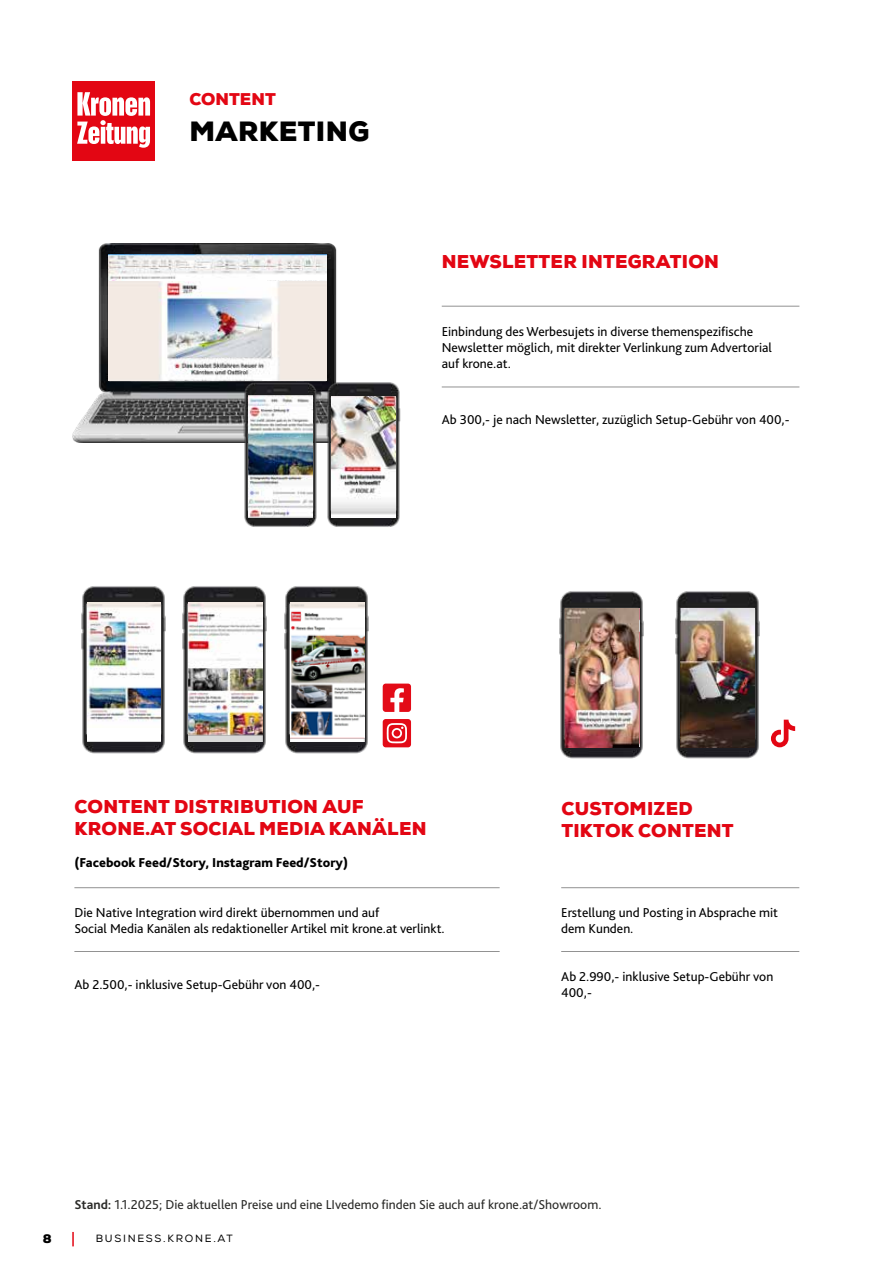
<style>
.page{position:relative;width:893px;height:1263px;background:#fff}
.page>*{position:absolute;margin:0;border:0;box-sizing:border-box;transform-origin:0 0}
.t1{font:900 27px "Nexa";letter-spacing:.015em;color:#000}
.t2{font:900 18px/21.6px "Nexa";letter-spacing:.015em;color:#e30613}
.t3{font:900 16.5px "Nexa";letter-spacing:.005em;color:#e30613}
.t4{font:13.5px/16.2px "Bliss Pro";color:#000}
.t5{font:13.5px "Bliss Pro";color:#2a2a28}
.t6{font:800 13.5px "Bliss Pro";color:#000}
.t7{font:900 12px "Nexa";color:#000}
.t8{font:10.5px "Nexa";letter-spacing:.165em;color:#000}
.s1{font-weight:700}
</style>
<div class="page">
<hr style="left:74px;top:887px;width:426px;height:1px;background:#929292">
<hr style="left:74px;top:951px;width:426px;height:1px;background:#929292">
<img style="left:81px;top:586px;width:85px;height:168px">
<img style="left:182px;top:586px;width:85px;height:168px">
<img style="left:284px;top:586px;width:85px;height:168px">
<hr style="left:561px;top:887px;width:238px;height:1px;background:#929292">
<hr style="left:561px;top:951px;width:238px;height:1px;background:#929292">
<img style="left:559px;top:591px;width:85px;height:168px">
<hr style="left:442px;top:306px;width:357px;height:1px;background:#929292">
<hr style="left:442px;top:387px;width:357px;height:1px;background:#929292">
<img style="left:565px;top:608px;width:74px;height:139px">
<img style="left:675px;top:591px;width:85px;height:168px">
<img style="left:680px;top:608px;width:74px;height:139px">
<img style="left:87px;top:602px;width:74px;height:126px">
<img style="left:188px;top:602px;width:74px;height:139px">
<img style="left:291px;top:608px;width:73px;height:133px">
<img style="left:291px;top:602px;width:73px;height:6px">
<div style="left:87px;top:728px;width:74px;height:13px;background:#fff"></div>
<div style="left:72px;top:81px;width:83px;height:80px;background:#e30613"></div>
<svg style="left:77px;top:92px;width:73px;height:56px"></svg>
<svg style="left:383px;top:719px;width:28px;height:28px"></svg>
<svg style="left:383px;top:684px;width:28px;height:28px"></svg>
<svg style="left:771px;top:720px;width:24px;height:27px"></svg>
<img style="left:72px;top:243px;width:265px;height:199px">
<img style="left:109px;top:280px;width:217px;height:100px">
<img style="left:109px;top:255px;width:217px;height:25px">
<div style="left:258px;top:275px;width:67px;height:5px;background:#fff"></div>
<img style="left:239px;top:377px;width:81px;height:150px">
<img style="left:249px;top:396px;width:64px;height:124px">
<img style="left:322px;top:377px;width:79px;height:150px">
<img style="left:331px;top:397px;width:64px;height:121px">
<svg style="left:72px;top:1232px;width:2px;height:14px"></svg>
<p class="t3" style="left:189px;top:88px;width:88px">CONTENT</p>
<h1 class="t1" style="left:189px;top:114px;width:181px">MARKETING</h1>
<h2 class="t2" style="left:442px;top:251px;width:279px">NEWSLETTER INTEGRATION</h2>
<p class="t4" style="left:442px;top:323px;width:332px">Einbindung des Werbesujets in diverse themenspezifische<br>Newsletter möglich, mit direkter Verlinkung zum Advertorial auf krone.at.</p>
<p class="t4" style="left:442px;top:411px;width:349px">Ab 300,- je nach Newsletter, zuzüglich Setup-Gebühr von 400,-</p>
<h2 class="t2" style="left:75px;top:796px;width:354px">CONTENT DISTRIBUTION AUF<br>KRONE.AT SOCIAL MEDIA KANÄLEN</h2>
<p class="t6" style="left:74px;top:854px;width:275px">(Facebook Feed/Story, Instagram Feed/Story)</p>
<p class="t4" style="left:74px;top:904px;width:372px">Die Native Integration wird direkt übernommen und auf<br>Social Media Kanälen als redaktioneller Artikel mit krone.at verlinkt.</p>
<p class="t4" style="left:74px;top:976px;width:247px">Ab 2.500,- inklusive Setup-Gebühr von 400,-</p>
<h2 class="t2" style="left:561px;top:798px;width:174px">CUSTOMIZED<br>TIKTOK CONTENT</h2>
<p class="t4" style="left:561px;top:904px;width:218px">Erstellung und Posting in Absprache mit dem Kunden.</p>
<p class="t4" style="left:561px;top:968px;width:214px">Ab 2.990,- inklusive Setup-Gebühr von<br>400,-</p>
<p class="t5" style="left:74px;top:1196px;width:529px"><span class="s1">Stand:</span> 1.1.2025; Die aktuellen Preise und eine LIvedemo finden Sie auch auf krone.at/Showroom.</p>
<p class="t7" style="left:43px;top:1230px;width:10px">8</p>
<p class="t8" style="left:96px;top:1232px;width:139px">BUSINESS.KRONE.AT</p>
</div>
